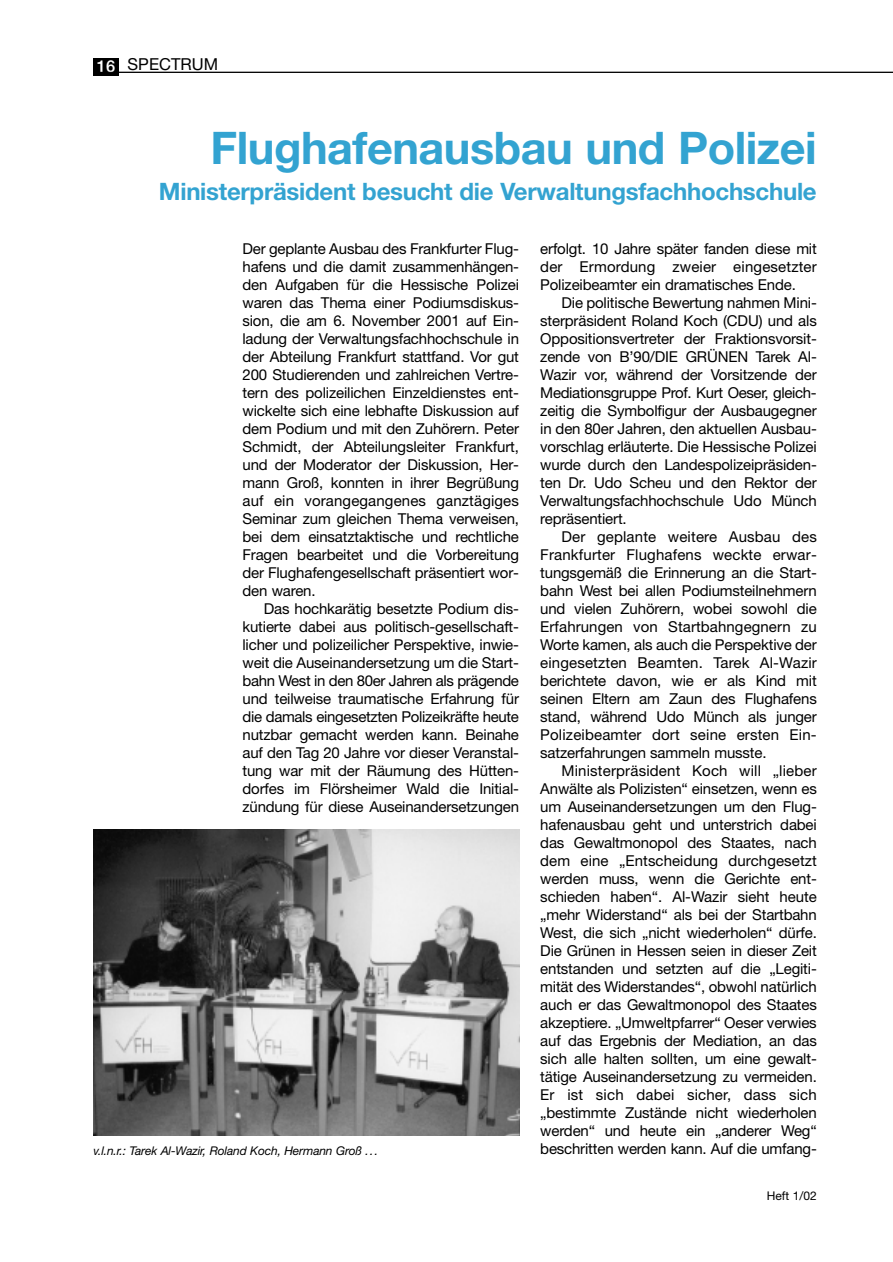
<style>
.page{position:relative;width:893px;height:1262px;background:#fff}
.page>*{position:absolute;margin:0;border:0;box-sizing:border-box;transform-origin:0 0}
.t1{font:700 45px "Helvetica Neue";letter-spacing:-.01em;color:#33a3d1}
.t2{font:700 24px "Helvetica Neue";letter-spacing:-.01em;color:#33a3d1}
.t3{font:16.5px "Helvetica Neue";color:#000}
.t4{font:15px/18px "Helvetica Neue";letter-spacing:-.01em;color:#000;text-align:justify}
.t5{font:italic 12px "Helvetica Neue";letter-spacing:-.01em;color:#000}
.t6{font:12px "Helvetica Neue";color:#000}
.s1{font-weight:500;color:#fff}
</style>
<div class="page">
<div style="left:94px;top:58px;width:25px;height:17px;background:#000"></div>
<hr style="left:94px;top:72px;width:798px;height:1px;background:#000">
<img style="left:94px;top:829px;width:425px;height:306px">
<p class="t3" style="left:97px;top:58px;width:123px"><span class="s1">16</span> SPECTRUM</p>
<h1 class="t1" style="left:210px;top:132px;width:607px">Flughafenausbau und Polizei</h1>
<h2 class="t2" style="left:159px;top:183px;width:659px">Ministerpräsident besucht die Verwaltungsfachhochschule</h2>
<p class="t4" style="left:242px;top:241px;width:278px">Der geplante Ausbau des Frankfurter Flug&shy;hafens und die damit zusammenhängen&shy;den Aufgaben für die Hessische Polizei waren das Thema einer Podiumsdiskus&shy;sion, die am 6. November 2001 auf Ein&shy;ladung der Verwaltungsfachhochschule in der Abteilung Frankfurt stattfand. Vor gut 200 Studierenden und zahlreichen Vertre&shy;tern des polizeilichen Einzeldienstes ent&shy;wickelte sich eine lebhafte Diskussion auf dem Podium und mit den Zuhörern. Peter Schmidt, der Abteilungsleiter Frankfurt, und der Moderator der Diskussion, Her&shy;mann Groß, konnten in ihrer Begrüßung auf ein vorangegangenes ganztägiges Seminar zum gleichen Thema verweisen, bei dem einsatztaktische und rechtliche Fragen bearbeitet und die Vorbereitung der Flughafengesellschaft präsentiert wor&shy;den waren.</p>
<p class="t4" style="left:242px;top:601px;width:278px;text-indent:21px">Das hochkarätig besetzte Podium dis&shy;kutierte dabei aus politisch-gesellschaft&shy;licher und polizeilicher Perspektive, inwie&shy;weit die Auseinandersetzung um die Start&shy;bahn West in den 80er Jahren als prägende und teilweise traumatische Erfahrung für die damals eingesetzten Polizeikräfte heute nutzbar gemacht werden kann. Beinahe auf den Tag 20 Jahre vor dieser Veranstal&shy;tung war mit der Räumung des Hütten&shy;dorfes im Flörsheimer Wald die Initial&shy;zündung für diese Auseinandersetzungen</p>
<p class="t5" style="left:94px;top:1146px;width:286px">v.l.n.r.: Tarek Al-Wazir, Roland Koch, Hermann Groß ...</p>
<p class="t4" style="left:540px;top:241px;width:278px">erfolgt. 10 Jahre später fanden diese mit der Ermordung zweier eingesetzter Polizeibeamter ein dramatisches Ende.</p>
<p class="t4" style="left:540px;top:295px;width:278px;text-indent:21px">Die politische Bewertung nahmen Mini&shy;sterpräsident Roland Koch (CDU) und als Oppositionsvertreter der Fraktionsvorsit&shy;zende von B’90/DIE GRÜNEN Tarek Al-Wazir vor, während der Vorsitzende der Mediationsgruppe Prof. Kurt Oeser, gleich&shy;zeitig die Symbolfigur der Ausbaugegner in den 80er Jahren, den aktuellen Ausbau&shy;vorschlag erläuterte. Die Hessische Polizei wurde durch den Landespolizeipräsiden&shy;ten Dr. Udo Scheu und den Rektor der Verwaltungsfachhochschule Udo Münch repräsentiert.</p>
<p class="t4" style="left:540px;top:529px;width:278px;text-indent:21px">Der geplante weitere Ausbau des Frankfurter Flughafens weckte erwar&shy;tungsgemäß die Erinnerung an die Start&shy;bahn West bei allen Podiumsteilnehmern und vielen Zuhörern, wobei sowohl die Erfahrungen von Startbahngegnern zu Worte kamen, als auch die Perspektive der eingesetzten Beamten. Tarek Al-Wazir berichtete davon, wie er als Kind mit seinen Eltern am Zaun des Flughafens stand, während Udo Münch als junger Polizeibeamter dort seine ersten Ein&shy;satzerfahrungen sammeln musste.</p>
<p class="t4" style="left:540px;top:763px;width:278px;text-indent:21px">Ministerpräsident Koch will „lieber Anwälte als Polizisten“ einsetzen, wenn es um Auseinandersetzungen um den Flug&shy;hafenausbau geht und unterstrich dabei das Gewaltmonopol des Staates, nach dem eine „Entscheidung durchgesetzt werden muss, wenn die Gerichte ent&shy;schieden haben“. Al-Wazir sieht heute „mehr Widerstand“ als bei der Startbahn West, die sich „nicht wiederholen“ dürfe.<br>Die Grünen in Hessen seien in dieser Zeit entstanden und setzten auf die „Legiti&shy;mität des Widerstandes“, obwohl natürlich auch er das Gewaltmonopol des Staates akzeptiere. „Umweltpfarrer“ Oeser verwies auf das Ergebnis der Mediation, an das sich alle halten sollten, um eine gewalt&shy;tätige Auseinandersetzung zu vermeiden.<br>Er ist sich dabei sicher, dass sich „bestimmte Zustände nicht wiederholen werden“ und heute ein „anderer Weg“ beschritten werden kann. Auf die umfang-</p>
<p class="t6" style="left:766px;top:1191px;width:52px">Heft 1/02</p>
</div>
